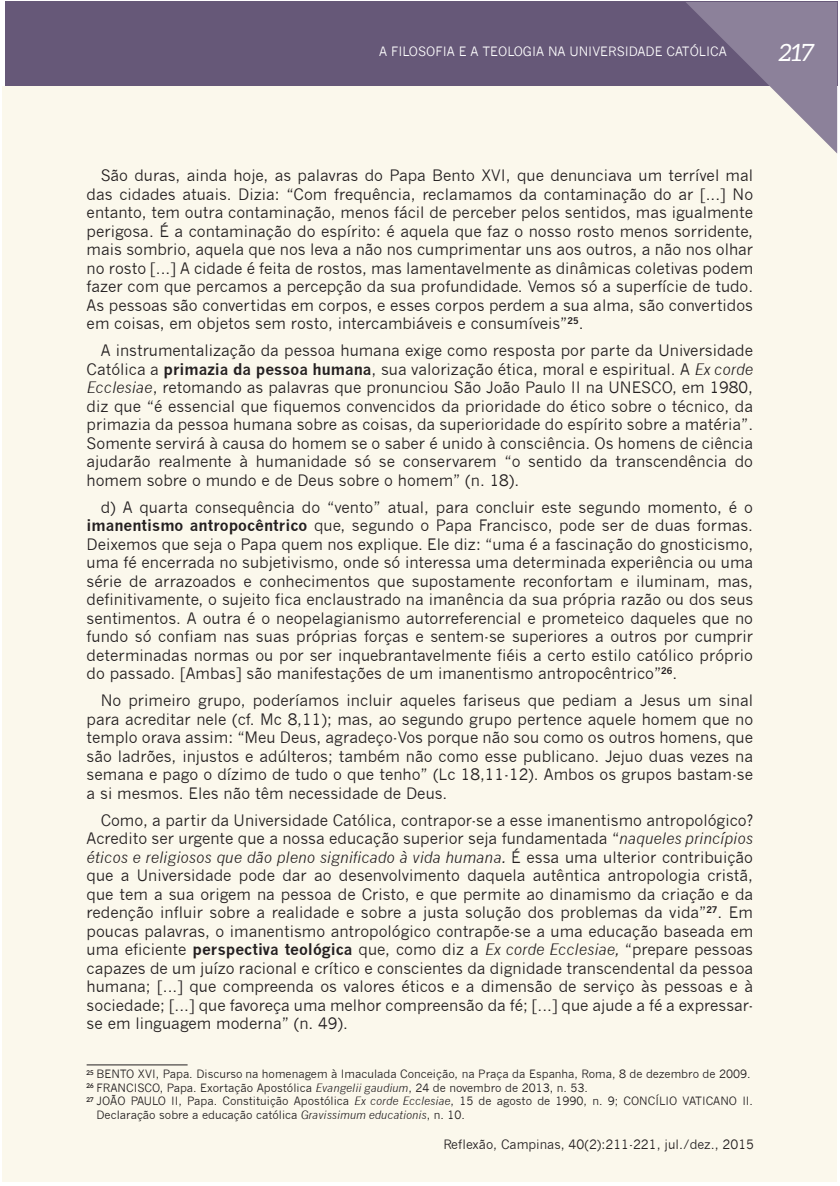
<style>
.page{position:relative;width:840px;height:1186px;background:#fff}
.page>*{position:absolute;margin:0;border:0;box-sizing:border-box;transform-origin:0 0}
.t1{font:italic 23.85px "Aleo";color:#fff}
.t2{font:15.45px/18.5px "News Gothic";color:#231f20;text-align:justify}
.t3{font:12.6px "News Gothic";color:#231f20}
.t4{font:12.6px "News Gothic";color:#fff}
.t5{font:11.25px "News Gothic";color:#231f20}
.s1{font-weight:700}
.s2{font-style:italic}
</style>
<div class="page">
<div style="left:3px;top:86px;width:833px;height:1095px;background:#fbf8ec"></div>
<div style="left:5px;top:2px;width:831px;height:84px;background:#665878"></div>
<hr style="left:87px;top:1064px;width:100px;height:1px;background:#231f20">
<svg style="left:685px;top:1px;width:153px;height:152px"></svg>
<p class="t4" style="left:379px;top:44px;width:349px">A FILOSOFIA E A TEOLOGIA NA UNIVERSIDADE CATÓLICA</p>
<h1 class="t1" style="left:778px;top:43px;width:37px">217</h1>
<p class="t2" style="left:87px;top:166px;width:667px;text-indent:14px">São duras, ainda hoje, as palavras do Papa Bento XVI, que denunciava um terrível mal das cidades atuais. Dizia: “Com frequência, reclamamos da contaminação do ar [...] No entanto, tem outra contaminação, menos fácil de perceber pelos sentidos, mas igualmente perigosa. É a contaminação do espírito: é aquela que faz o nosso rosto menos sorridente, mais sombrio, aquela que nos leva a não nos cumprimentar uns aos outros, a não nos olhar no rosto [...] A cidade é feita de rostos, mas lamentavelmente as dinâmicas coletivas podem fazer com que percamos a percepção da sua profundidade. Vemos só a superfície de tudo.<br>As pessoas são convertidas em corpos, e esses corpos perdem a sua alma, são convertidos em coisas, em objetos sem rosto, intercambiáveis e consumíveis”<sup>25</sup>.</p>
<p class="t2" style="left:87px;top:341px;width:667px;text-indent:14px">A instrumentalização da pessoa humana exige como resposta por parte da Universidade Católica a <span class="s1">primazia da pessoa humana</span>, sua valorização ética, moral e espiritual. A <span class="s2">Ex corde Ecclesiae</span>, retomando as palavras que pronunciou São João Paulo II na UNESCO, em 1980, diz que “é essencial que fiquemos convencidos da prioridade do ético sobre o técnico, da primazia da pessoa humana sobre as coisas, da superioridade do espírito sobre a matéria”.<br>Somente servirá à causa do homem se o saber é unido à consciência. Os homens de ciência ajudarão realmente à humanidade só se conservarem “o sentido da transcendência do homem sobre o mundo e de Deus sobre o homem” (n. 18).</p>
<p class="t2" style="left:87px;top:497px;width:667px;text-indent:14px">d) A quarta consequência do “vento” atual, para concluir este segundo momento, é o <span class="s1">imanentismo antropocêntrico</span> que, segundo o Papa Francisco, pode ser de duas formas.<br>Deixemos que seja o Papa quem nos explique. Ele diz: “uma é a fascinação do gnosticismo, uma fé encerrada no subjetivismo, onde só interessa uma determinada experiência ou uma série de arrazoados e conhecimentos que supostamente reconfortam e iluminam, mas, definitivamente, o sujeito fica enclaustrado na imanência da sua própria razão ou dos seus sentimentos. A outra é o neopelagianismo autorreferencial e prometeico daqueles que no fundo só confiam nas suas próprias forças e sentem-se superiores a outros por cumprir determinadas normas ou por ser inquebrantavelmente fiéis a certo estilo católico próprio do passado. [Ambas] são manifestações de um imanentismo antropocêntrico”<sup>26</sup>.</p>
<p class="t2" style="left:87px;top:691px;width:667px;text-indent:14px">No primeiro grupo, poderíamos incluir aqueles fariseus que pediam a Jesus um sinal para acreditar nele (cf. Mc 8,11); mas, ao segundo grupo pertence aquele homem que no templo orava assim: “Meu Deus, agradeço-Vos porque não sou como os outros homens, que são ladrões, injustos e adúlteros; também não como esse publicano. Jejuo duas vezes na semana e pago o dízimo de tudo o que tenho” (Lc 18,11-12). Ambos os grupos bastam-se a si mesmos. Eles não têm necessidade de Deus.</p>
<p class="t2" style="left:87px;top:810px;width:667px;text-indent:14px">Como, a partir da Universidade Católica, contrapor-se a esse imanentismo antropológico?<br>Acredito ser urgente que a nossa educação superior seja fundamentada “<span class="s2">naqueles princípios éticos e religiosos que dão pleno significado à vida humana.</span> É essa uma ulterior contribuição que a Universidade pode dar ao desenvolvimento daquela autêntica antropologia cristã, que tem a sua origem na pessoa de Cristo, e que permite ao dinamismo da criação e da redenção influir sobre a realidade e sobre a justa solução dos problemas da vida”<sup>27</sup>. Em poucas palavras, o imanentismo antropológico contrapõe-se a uma educação baseada em uma eficiente <span class="s1">perspectiva teológica</span> que, como diz a <span class="s2">Ex corde Ecclesiae,</span> “prepare pessoas capazes de um juízo racional e crítico e conscientes da dignidade transcendental da pessoa humana; [...] que compreenda os valores éticos e a dimensão de serviço às pessoas e à sociedade; [...] que favoreça uma melhor compreensão da fé; [...] que ajude a fé a expressar&shy;se em linguagem moderna” (n. 49).</p>
<p class="t5" style="left:87px;top:1067px;width:665px"><sup>25</sup> BENTO XVI, Papa. Discurso na homenagem à Imaculada Conceição, na Praça da Espanha, Roma, 8 de dezembro de 2009.</p>
<p class="t5" style="left:87px;top:1080px;width:502px"><sup>26</sup> FRANCISCO, Papa. Exortação Apostólica <span class="s2">Evangelii gaudium</span>, 24 de novembro de 2013, n. 53.</p>
<p class="t5" style="left:87px;top:1094px;width:667px"><sup>27</sup> JOÃO PAULO II, Papa. Constituição Apostólica <span class="s2">Ex corde Ecclesiae</span>, 15 de agosto de 1990, n. 9; CONCÍLIO VATICANO II.</p>
<p class="t5" style="left:96px;top:1107px;width:370px">Declaração sobre a educação católica <span class="s2">Gravissimum educationis</span>, n. 10.</p>
<p class="t3" style="left:443px;top:1136px;width:312px">Reflexão, Campinas, 40(2):211-221, jul./dez., 2015</p>
</div>
